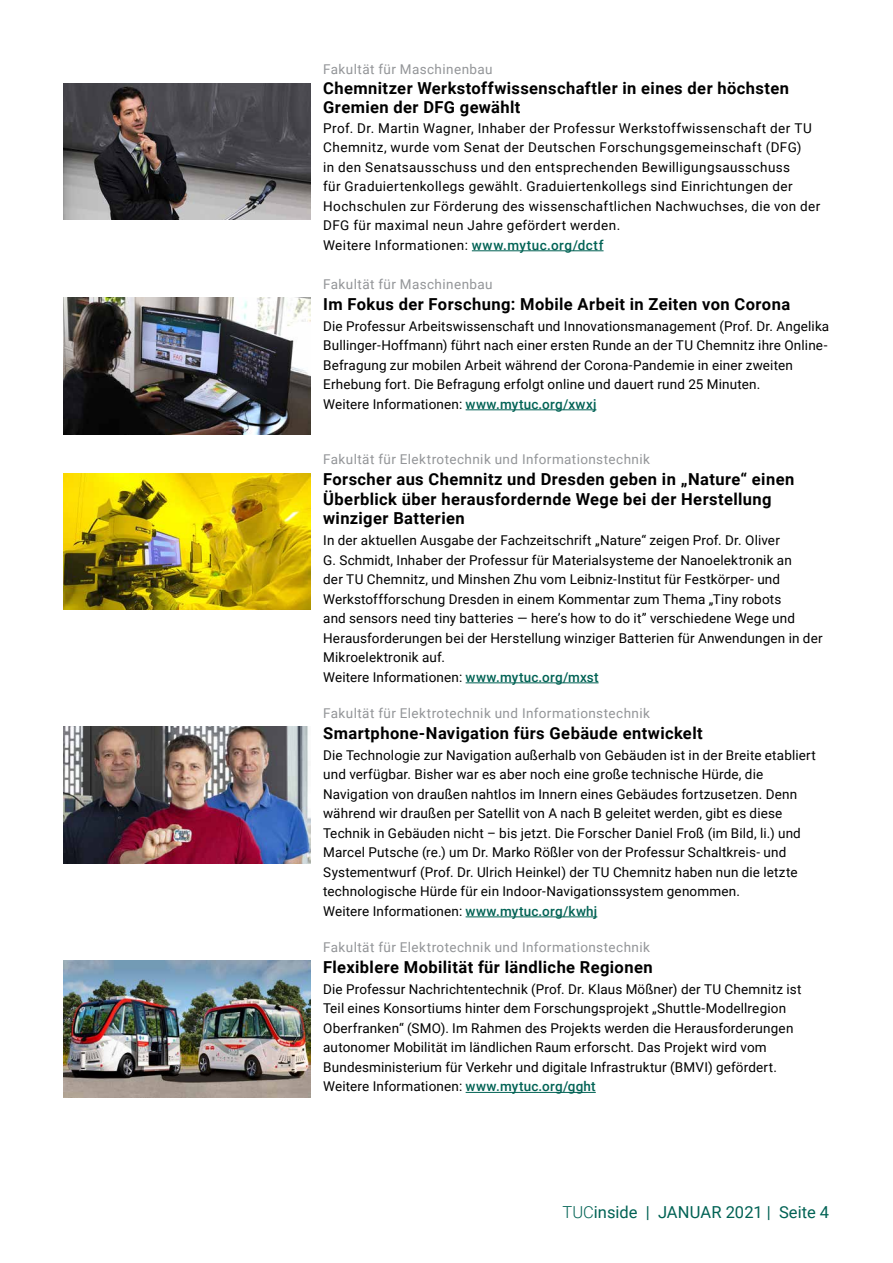
<style>
.page{position:relative;width:893px;height:1263px;background:#fff}
.page>*{position:absolute;margin:0;border:0;box-sizing:border-box;transform-origin:0 0}
.t1{font:700 16.5px/19.5px "Roboto";letter-spacing:.025em;color:#000}
.t2{font:16.5px "Roboto";color:#006254}
.t3{font:13.5px/19.5px "Roboto";letter-spacing:.015em;color:#000}
.t4{font:13.5px "Roboto";letter-spacing:.03em;color:#939598}
.s1{font-weight:500;color:#006254}
.s2{font-weight:300}
</style>
<div class="page">
<hr style="left:466px;top:682px;width:133px;height:1px;background:#006254">
<hr style="left:466px;top:916px;width:131px;height:1px;background:#006254">
<hr style="left:466px;top:1092px;width:130px;height:1px;background:#006254">
<hr style="left:472px;top:250px;width:131px;height:1px;background:#006254">
<img style="left:64px;top:83px;width:246px;height:137px">
<hr style="left:466px;top:409px;width:130px;height:1px;background:#006254">
<img style="left:64px;top:298px;width:246px;height:136px">
<img style="left:64px;top:473px;width:246px;height:137px">
<img style="left:64px;top:727px;width:246px;height:136px">
<img style="left:64px;top:961px;width:246px;height:136px">
<p class="t4" style="left:323px;top:60px;width:171px">Fakultät für Maschinenbau</p>
<p class="t1" style="left:323px;top:78px;width:467px">Chemnitzer Werkstoffwissenschaftler in eines der höchsten<br>Gremien der DFG gewählt</p>
<p class="t3" style="left:323px;top:118px;width:499px">Prof. Dr. Martin Wagner, Inhaber der Professur Werkstoffwissenschaft der TU Chemnitz, wurde vom Senat der Deutschen Forschungsgemeinschaft (DFG)<br>in den Senatsausschuss und den entsprechenden Bewilligungsausschuss<br>für Graduiertenkollegs gewählt. Graduiertenkollegs sind Einrichtungen der Hochschulen zur Förderung des wissenschaftlichen Nachwuchses, die von der DFG für maximal neun Jahre gefördert werden.<br>Weitere Informationen: <span class="s1">www.mytuc.org/dctf</span></p>
<p class="t4" style="left:323px;top:275px;width:171px">Fakultät für Maschinenbau</p>
<p class="t1" style="left:323px;top:294px;width:468px">Im Fokus der Forschung: Mobile Arbeit in Zeiten von Corona</p>
<p class="t3" style="left:323px;top:316px;width:507px">Die Professur Arbeitswissenschaft und Innovationsmanagement (Prof. Dr. Angelika Bullinger-Hoffmann) führt nach einer ersten Runde an der TU Chemnitz ihre Online-Befragung zur mobilen Arbeit während der Corona-Pandemie in einer zweiten Erhebung fort. Die Befragung erfolgt online und dauert rund 25 Minuten.<br>Weitere Informationen: <span class="s1">www.mytuc.org/xwxj</span></p>
<p class="t4" style="left:323px;top:450px;width:328px">Fakultät für Elektrotechnik und Informationstechnik</p>
<p class="t1" style="left:323px;top:469px;width:473px">Forscher aus Chemnitz und Dresden geben in „Nature“ einen<br>Überblick über herausfordernde Wege bei der Herstellung winziger Batterien</p>
<p class="t3" style="left:323px;top:530px;width:501px">In der aktuellen Ausgabe der Fachzeitschrift „Nature“ zeigen Prof. Dr. Oliver<br>G. Schmidt, Inhaber der Professur für Materialsysteme der Nanoelektronik an<br>der TU Chemnitz, und Minshen Zhu vom Leibniz-Institut für Festkörper- und Werkstoffforschung Dresden in einem Kommentar zum Thema „Tiny robots<br>and sensors need tiny batteries — here’s how to do it” verschiedene Wege und Herausforderungen bei der Herstellung winziger Batterien für Anwendungen in der Mikroelektronik auf.<br>Weitere Informationen: <span class="s1">www.mytuc.org/mxst</span></p>
<p class="t4" style="left:323px;top:704px;width:328px">Fakultät für Elektrotechnik und Informationstechnik</p>
<p class="t1" style="left:323px;top:723px;width:381px">Smartphone-Navigation fürs Gebäude entwickelt</p>
<p class="t3" style="left:323px;top:745px;width:494px">Die Technologie zur Navigation außerhalb von Gebäuden ist in der Breite etabliert und verfügbar. Bisher war es aber noch eine große technische Hürde, die Navigation von draußen nahtlos im Innern eines Gebäudes fortzusetzen. Denn während wir draußen per Satellit von A nach B geleitet werden, gibt es diese Technik in Gebäuden nicht – bis jetzt. Die Forscher Daniel Froß (im Bild, li.) und Marcel Putsche (re.) um Dr. Marko Rößler von der Professur Schaltkreis- und Systementwurf (Prof. Dr. Ulrich Heinkel) der TU Chemnitz haben nun die letzte technologische Hürde für ein Indoor-Navigationssystem genommen.<br>Weitere Informationen: <span class="s1">www.mytuc.org/kwhj</span></p>
<p class="t4" style="left:323px;top:938px;width:328px">Fakultät für Elektrotechnik und Informationstechnik</p>
<p class="t1" style="left:323px;top:957px;width:331px">Flexiblere Mobilität für ländliche Regionen</p>
<p class="t3" style="left:323px;top:979px;width:480px">Die Professur Nachrichtentechnik (Prof. Dr. Klaus Mößner) der TU Chemnitz ist Teil eines Konsortiums hinter dem Forschungsprojekt „Shuttle-Modellregion Oberfranken“ (SMO). Im Rahmen des Projekts werden die Herausforderungen autonomer Mobilität im ländlichen Raum erforscht. Das Projekt wird vom Bundesministerium für Verkehr und digitale Infrastruktur (BMVI) gefördert.<br>Weitere Informationen: <span class="s1">www.mytuc.org/gght</span></p>
<p class="t2" style="left:563px;top:1201px;width:268px"><span class="s2">TUC</span>inside | JANUAR 2021 | Seite 4</p>
</div>
